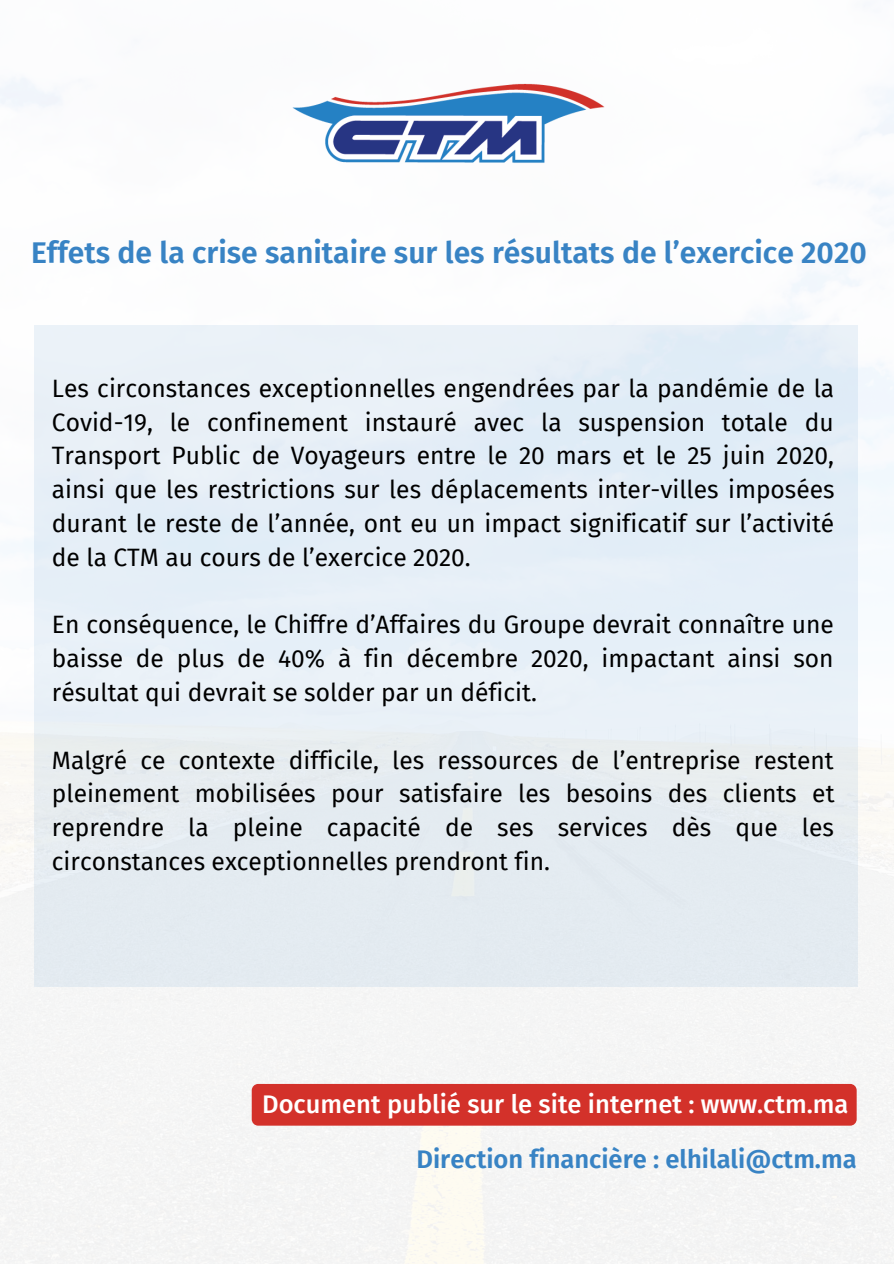
<style>
.page{position:relative;width:894px;height:1264px;background:#fff}
.page>*{position:absolute;margin:0;border:0;box-sizing:border-box;transform-origin:0 0}
.t1{font:600 30px "Fira Sans";color:#3883c4}
.t2{font:500 25.5px "Fira Sans";color:#fff}
.t3{font:600 25.5px "Fira Sans";color:#3883c4}
.t4{font:24.6px/33.8px "Fira Sans";color:#000;text-align:justify}
</style>
<div class="page">
<img style="left:0;top:77px;width:893px;height:1186px">
<img style="left:233px;top:77px;width:430px;height:207px">
<div style="left:34px;top:325px;width:823px;height:662px;background:#e5eef7"></div>
<div style="left:252px;top:1083px;width:604px;height:42px;background:#d3312a;border-radius:6px"></div>
<p class="t1" style="left:31px;top:234px;width:837px">Effets de la crise sanitaire sur les résultats de l’exercice 2020</p>
<p class="t4" style="left:52px;top:371px;width:784px">Les circonstances exceptionnelles engendrées par la pandémie de la Covid-19, le confinement instauré avec la suspension totale du Transport Public de Voyageurs entre le 20 mars et le 25 juin 2020, ainsi que les restrictions sur les déplacements inter-villes imposées durant le reste de l’année, ont eu un impact significatif sur l’activité de la CTM au cours de l’exercice 2020.</p>
<p class="t4" style="left:52px;top:608px;width:783px">En conséquence, le Chiffre d’Affaires du Groupe devrait connaître une baisse de plus de 40% à fin décembre 2020, impactant ainsi son résultat qui devrait se solder par un déficit.</p>
<p class="t4" style="left:52px;top:743px;width:783px">Malgré ce contexte difficile, les ressources de l’entreprise restent pleinement mobilisées pour satisfaire les besoins des clients et reprendre la pleine capacité de ses services dès que les circonstances exceptionnelles prendront fin.</p>
<p class="t2" style="left:262px;top:1088px;width:587px">Document publié sur le site internet : www.ctm.ma</p>
<p class="t3" style="left:416px;top:1144px;width:441px">Direction financière : elhilali@ctm.ma</p>
</div>
